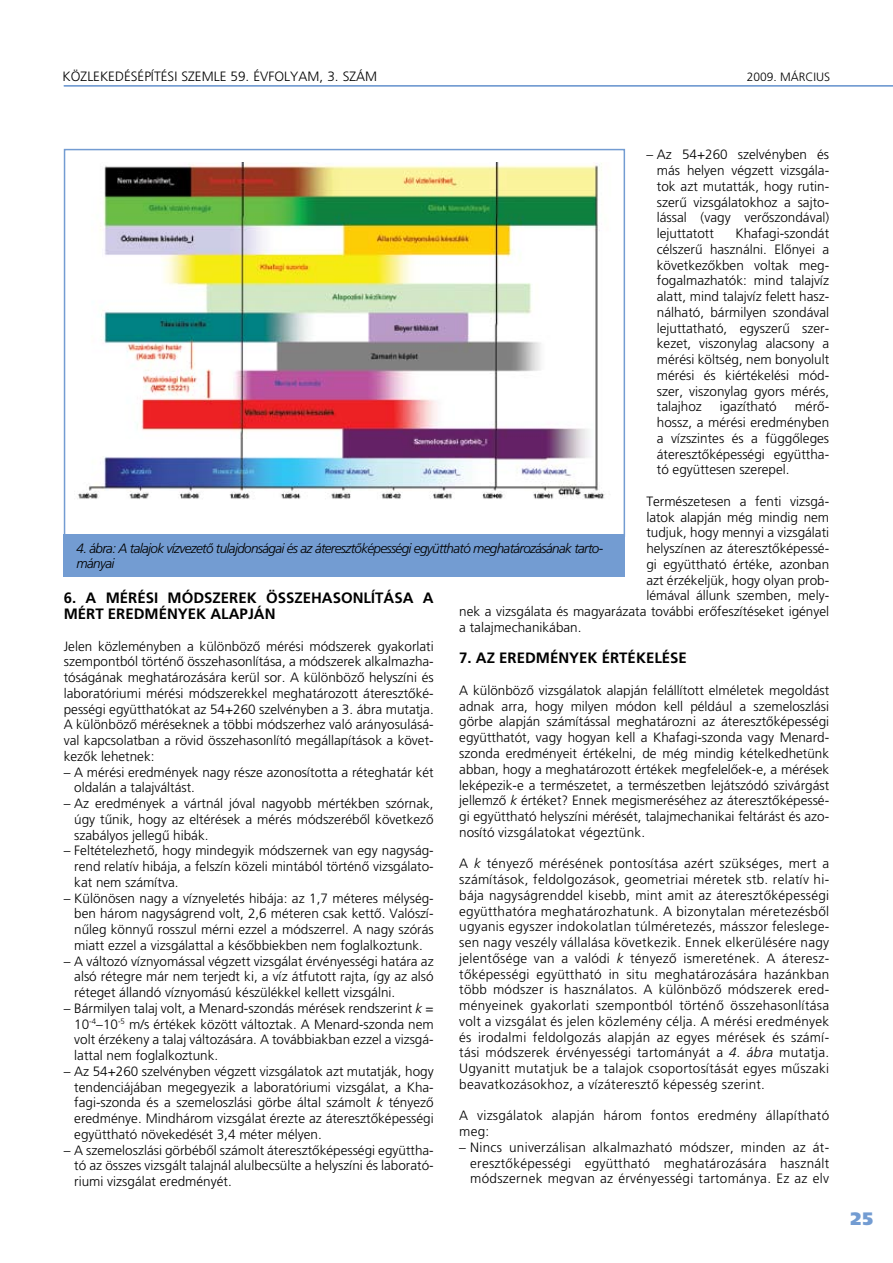
<style>
.page{position:relative;width:893px;height:1263px;background:#fff}
.page>*{position:absolute;margin:0;border:0;box-sizing:border-box;transform-origin:0 0}
.t1{font:900 18px "Frutiger H";color:#739cd2}
.t2{font:700 15px "Frutiger H";color:#000}
.t3{font:300 13.5px/15.8px "Frutiger H";color:#000;text-align:justify}
.t4{font:italic 300 13.5px/15px "Frutiger H";letter-spacing:-.05em;color:#000}
.t5{font:300 13.5px/15.8px "Frutiger H";letter-spacing:.02em;color:#000}
.t6{font:300 12px "Frutiger H";color:#000}
.s1{font-style:italic}
</style>
<div class="page">
<hr style="left:64px;top:85px;width:829px;height:2px;background:#739cd2">
<img style="left:78px;top:162px;width:527px;height:337px">
<div style="left:64px;top:534px;width:561px;height:43px;background:#739cd2"></div>
<p class="t3" style="left:63px;top:69px;width:200px">KÖZLEKEDÉSÉPÍTÉSI SZEMLE 59. évfolyam</p>
<p class="t3" style="left:319px;top:69px;width:33px">, 3. szám</p>
<p class="t6" style="left:747px;top:70px;width:85px">2009. MÁRCIUS</p>
<p class="t3" style="left:657px;top:147px;width:174px;text-indent:-10px">– Az 54+260 szelvényben és más helyen végzett vizsgála&shy;tok azt mutatták, hogy rutin&shy;szerû vizsgálatokhoz a sajto&shy;lással (vagy verôszondával) lejuttatott</p>
<p class="t3" style="left:657px;top:226px;width:174px;text-indent:79px">Khafagi-szondát célszerû használni. Elônyei a következôkben voltak meg&shy;fogalmazhatók: mind talajvíz alatt, mind talajvíz felett hasz&shy;nálható, bármilyen szondával lejuttatható, egyszerû szer&shy;kezet, viszonylag alacsony a mérési költség, nem bonyolult mérési és kiértékelési mód&shy;szer, viszonylag gyors mérés, talajhoz</p>
<p class="t3" style="left:720px;top:399px;width:58px">igazítható</p>
<p class="t3" style="left:657px;top:399px;width:174px;text-indent:138px">mérô&shy;hossz, a mérési eredményben a vízszintes és a függôleges áteresztôképességi együttha&shy;tó együttesen szerepel.</p>
<p class="t3" style="left:646px;top:493px;width:184px">Természetesen a fenti vizsgá-</p>
<p class="t3" style="left:646px;top:509px;width:184px">latok alapján még mindig nem</p>
<p class="t3" style="left:646px;top:525px;width:184px">tudjuk, hogy mennyi a vizsgálati</p>
<p class="t3" style="left:646px;top:541px;width:184px">helyszínen az áteresztôképessé-</p>
<p class="t3" style="left:646px;top:556px;width:184px">gi együttható értéke, azonban</p>
<p class="t3" style="left:646px;top:572px;width:184px">azt érzékeljük, hogy olyan prob-</p>
<p class="t3" style="left:646px;top:588px;width:184px">lémával állunk szemben, mely-</p>
<p class="t3" style="left:459px;top:604px;width:371px">nek a vizsgálata és magyarázata további erôfeszítéseket igényel</p>
<p class="t3" style="left:459px;top:619px;width:124px">a talajmechanikában.</p>
<p class="t2" style="left:459px;top:649px;width:51px">7. AZ EREDMÉNYEK</p>
<p class="t2" style="left:602px;top:649px;width:10px">ÉRTÉKELÉSE</p>
<p class="t3" style="left:459px;top:682px;width:371px">A különbözô vizsgálatok alapján felállított elméletek megoldást adnak arra, hogy milyen módon kell például a szemeloszlási görbe alapján számítással meghatározni az áteresztôképességi együtthatót, vagy hogyan kell a Khafagi-szonda vagy Menard&shy;szonda eredményeit értékelni, de még mindig kételkedhetünk abban, hogy a meghatározott értékek megfelelôek-e, a mérések leképezik-e a természetet, a természetben lejátszódó szivárgást jellemzô <span class="s1">k</span> értéket? Ennek megismeréséhez az áteresztôképessé&shy;gi együttható helyszíni mérését, talajmechanikai feltárást és azo&shy;nosító vizsgálatokat végeztünk.</p>
<p class="t3" style="left:459px;top:856px;width:371px">A <span class="s1">k</span> tényezô mérésének pontosítása azért szükséges, mert a számítások, feldolgozások, geometriai méretek stb. relatív hi&shy;bája nagyságrenddel kisebb, mint amit az áteresztôképességi együtthatóra meghatározhatunk. A bizonytalan méretezésbôl ugyanis egyszer indokolatlan túlméretezés, másszor feleslege&shy;sen nagy veszély vállalása következik. Ennek elkerülésére nagy jelentôsége van a valódi <span class="s1">k</span> tényezô ismeretének. A áteresz&shy;tôképességi együttható in situ meghatározására hazánkban több módszer is használatos. A különbözô módszerek ered&shy;ményeinek gyakorlati szempontból történô összehasonlítása volt a vizsgálat és jelen közlemény célja. A mérési eredmények és irodalmi feldolgozás alapján az egyes mérések és számí&shy;tási módszerek érvényességi tartományát a <span class="s1">4. ábra</span> mutatja.<br>Ugyanitt mutatjuk be a talajok csoportosítását egyes mûszaki beavatkozásokhoz, a vízáteresztô képesség szerint.</p>
<p class="t5" style="left:459px;top:1108px;width:371px">A vizsgálatok alapján három fontos eredmény állapítható meg:</p>
<p class="t3" style="left:470px;top:1139px;width:360px;text-indent:-11px">– Nincs univerzálisan alkalmazható módszer, minden az át&shy;eresztôképességi együttható meghatározására használt módszernek megvan az érvényességi tartománya. Ez az elv</p>
<p class="t4" style="left:77px;top:541px;width:528px">4. ábra: A talajok vízvezetô tulajdonságai és az áteresztôképességi együttható meghatározásának tarto&shy;mányai</p>
<p class="t2" style="left:64px;top:589px;width:52px">6. A MÉRÉSI</p>
<p class="t2" style="left:168px;top:589px;width:11px">MÓDSZEREK</p>
<p class="t2" style="left:266px;top:589px;width:10px">ÖSSZEH</p>
<p class="t2" style="left:322px;top:589px;width:21px">ASONLÍTÁS</p>
<p class="t2" style="left:403px;top:589px;width:32px">A A</p>
<p class="t2" style="left:64px;top:605px;width:11px">MÉRT</p>
<p class="t2" style="left:108px;top:605px;width:11px">EREDMÉNYEK</p>
<p class="t2" style="left:210px;top:605px;width:39px">ALAPJÁN</p>
<p class="t3" style="left:64px;top:638px;width:371px">Jelen közleményben a különbözô mérési módszerek gyakorlati szempontból történô összehasonlítása, a módszerek alkalmazha&shy;tóságának meghatározására kerül sor. A különbözô helyszíni és laboratóriumi mérési módszerekkel meghatározott áteresztôké&shy;pességi együtthatókat az 54+260 szelvényben a 3. ábra mutatja.<br>A különbözô méréseknek a többi módszerhez való arányosulásá&shy;val kapcsolatban a rövid összehasonlító megállapítások a követ&shy;kezôk lehetnek:</p>
<p class="t3" style="left:74px;top:764px;width:361px;text-indent:-11px">– A mérési eredmények nagy része azonosította a réteghatár két oldalán a talajváltást.</p>
<p class="t3" style="left:74px;top:795px;width:361px;text-indent:-11px">– Az eredmények a vártnál jóval nagyobb mértékben szórnak, úgy tûnik, hogy az eltérések a mérés módszerébôl következô szabályos jellegû hibák.</p>
<p class="t3" style="left:74px;top:843px;width:361px;text-indent:-11px">– Feltételezhetô, hogy mindegyik módszernek van egy nagyság&shy;rend relatív hibája, a felszín közeli mintából történô vizsgálato&shy;kat nem számítva.</p>
<p class="t3" style="left:74px;top:890px;width:361px;text-indent:-11px">– Különösen nagy a víznyeletés hibája: az 1,7 méteres mélység&shy;ben három nagyságrend volt, 2,6 méteren csak kettô. Valószí&shy;nûleg könnyû rosszul mérni ezzel a módszerrel. A nagy szórás miatt ezzel a vizsgálattal a késôbbiekben nem foglalkoztunk.</p>
<p class="t3" style="left:74px;top:953px;width:361px;text-indent:-11px">– A változó víznyomással végzett vizsgálat érvényességi határa az alsó rétegre már nem terjedt ki, a víz átfutott rajta, így az alsó réteget állandó víznyomású készülékkel kellett vizsgálni.</p>
<p class="t3" style="left:74px;top:1000px;width:361px;text-indent:-11px">– Bármilyen talaj volt, a Menard-szondás mérések rendszerint <span class="s1">k</span> = 10<sup>-4</sup>–10<sup>-5</sup> m/s értékek között változtak. A Menard-szonda nem volt érzékeny a talaj változására. A továbbiakban ezzel a vizsgá&shy;lattal nem foglalkoztunk.</p>
<p class="t3" style="left:74px;top:1063px;width:361px;text-indent:-11px">– Az 54+260 szelvényben végzett vizsgálatok azt mutatják, hogy tendenciájában megegyezik a laboratóriumi vizsgálat, a Kha&shy;fagi-szonda és a szemeloszlási görbe által számolt <span class="s1">k</span> tényezô eredménye. Mindhárom vizsgálat érezte az áteresztôképességi együttható növekedését 3,4 méter mélyen.</p>
<p class="t3" style="left:74px;top:1142px;width:361px;text-indent:-11px">– A szemeloszlási görbébôl számolt áteresztôképességi együttha&shy;tó az összes vizsgált talajnál alulbecsülte a helyszíni és laborató&shy;riumi vizsgálat eredményét.</p>
<h1 class="t1" style="left:850px;top:1208px;width:13px">25</h1>
</div>
